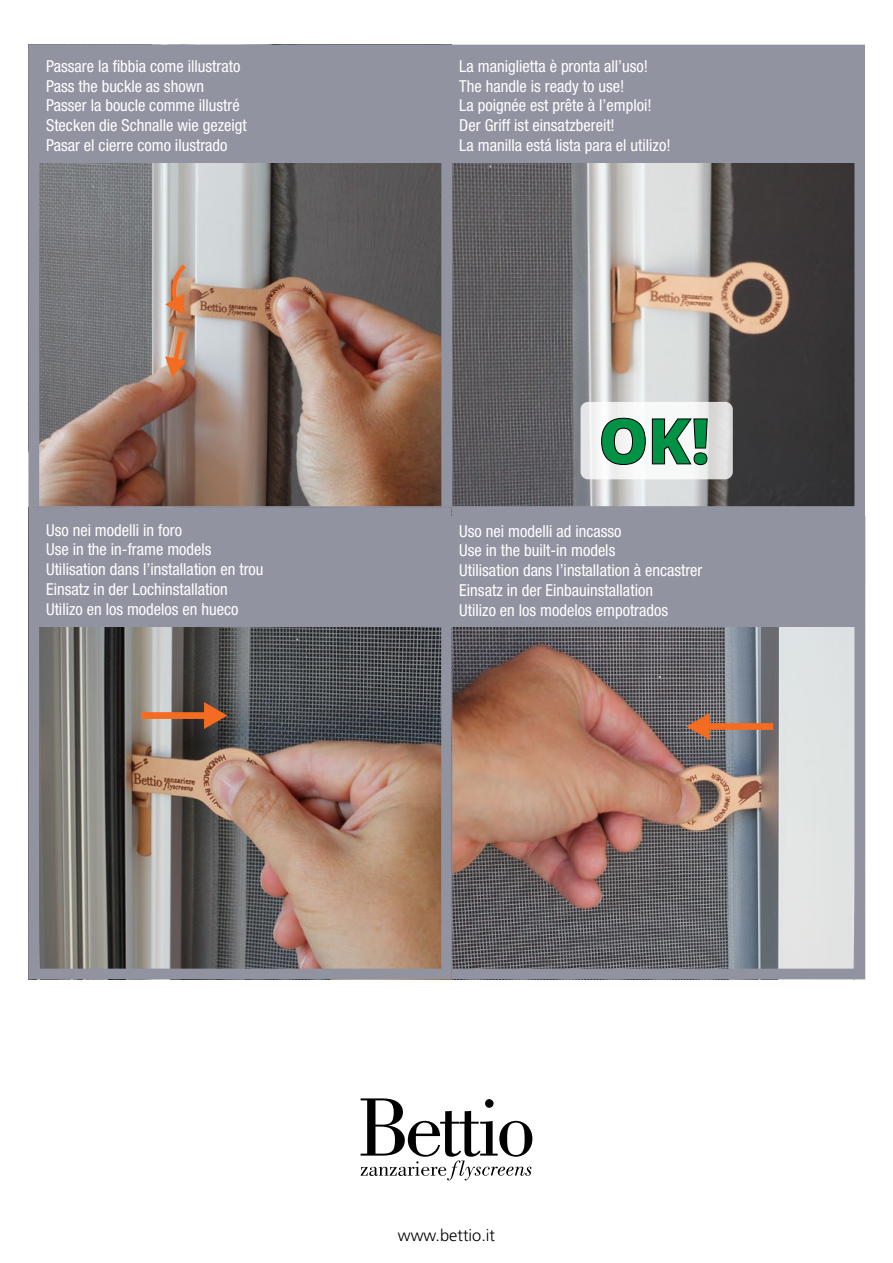
<style>
.page{position:relative;width:893px;height:1263px;background:#fff}
.page>*{position:absolute;margin:0;border:0;box-sizing:border-box;transform-origin:0 0}
.t1{font:800 62.85px "Open Sans";color:#009245}
.t2{font:condensed 16.5px/19.8px "Helvetica Neue LT Std";color:#fff}
.t3{font:300 16.5px "Frutiger LT Std";color:#000}
</style>
<div class="page">
<img style="left:40px;top:163px;width:401px;height:343px">
<svg style="left:165px;top:260px;width:25px;height:55px"></svg>
<svg style="left:165px;top:327px;width:22px;height:50px"></svg>
<div style="left:29px;top:45px;width:423px;height:472px;border:10px solid #9293a1"></div>
<img style="left:453px;top:163px;width:401px;height:343px">
<svg style="left:580px;top:402px;width:153px;height:77px;fill:#f1f1f0"></svg>
<svg style="left:601px;top:417px;width:107px;height:48px"></svg>
<div style="left:442px;top:45px;width:423px;height:472px;border:10px solid #9293a1"></div>
<img style="left:453px;top:627px;width:401px;height:341px">
<div style="left:706px;top:723px;width:67px;height:7px;background:#f36c22"></div>
<svg style="left:686px;top:713px;width:24px;height:27px"></svg>
<div style="left:442px;top:507px;width:423px;height:472px;border:10px solid #9293a1"></div>
<img style="left:40px;top:627px;width:401px;height:341px">
<div style="left:141px;top:712px;width:67px;height:7px;background:#f36c22"></div>
<svg style="left:204px;top:702px;width:23px;height:27px"></svg>
<div style="left:29px;top:507px;width:423px;height:472px;border:10px solid #9293a1"></div>
<div style="left:29px;top:45px;width:826px;height:118px;background:#9293a1"></div>
<div style="left:39px;top:517px;width:403px;height:110px;background:#9293a1"></div>
<div style="left:447px;top:517px;width:408px;height:110px;background:#9293a1"></div>
<svg style="left:361px;top:1098px;width:171px;height:82px"></svg>
<p class="t2" style="left:46px;top:56px;width:202px">Passare la fibbia come illustrato<br>Pass the buckle as shown<br>Passer la boucle comme illustré<br>Stecken die Schnalle wie gezeigt<br>Pasar el cierre como ilustrado</p>
<p class="t2" style="left:459px;top:56px;width:213px">La maniglietta è pronta all’uso!<br>The handle is ready to use!<br>La poignée est prête à l’emploi!<br>Der Griff ist einsatzbereit!<br>La manilla está lista para el utilizo!</p>
<p class="t2" style="left:46px;top:520px;width:219px">Uso nei modelli in foro<br>Use in the in-frame models<br>Utilisation dans l’installation en trou<br>Einsatz in der Lochinstallation<br>Utilizo en los modelos en hueco</p>
<h1 class="t1" style="left:598px;top:398px;width:113px">OK!</h1>
<p class="t2" style="left:459px;top:521px;width:245px">Uso nei modelli ad incasso<br>Use in the built-in models<br>Utilisation dans l’installation à encastrer Einsatz in der Einbauinstallation<br>Utilizo en los modelos empotrados</p>
<p class="t3" style="left:398px;top:1226px;width:99px">www.bettio.it</p>
</div>
